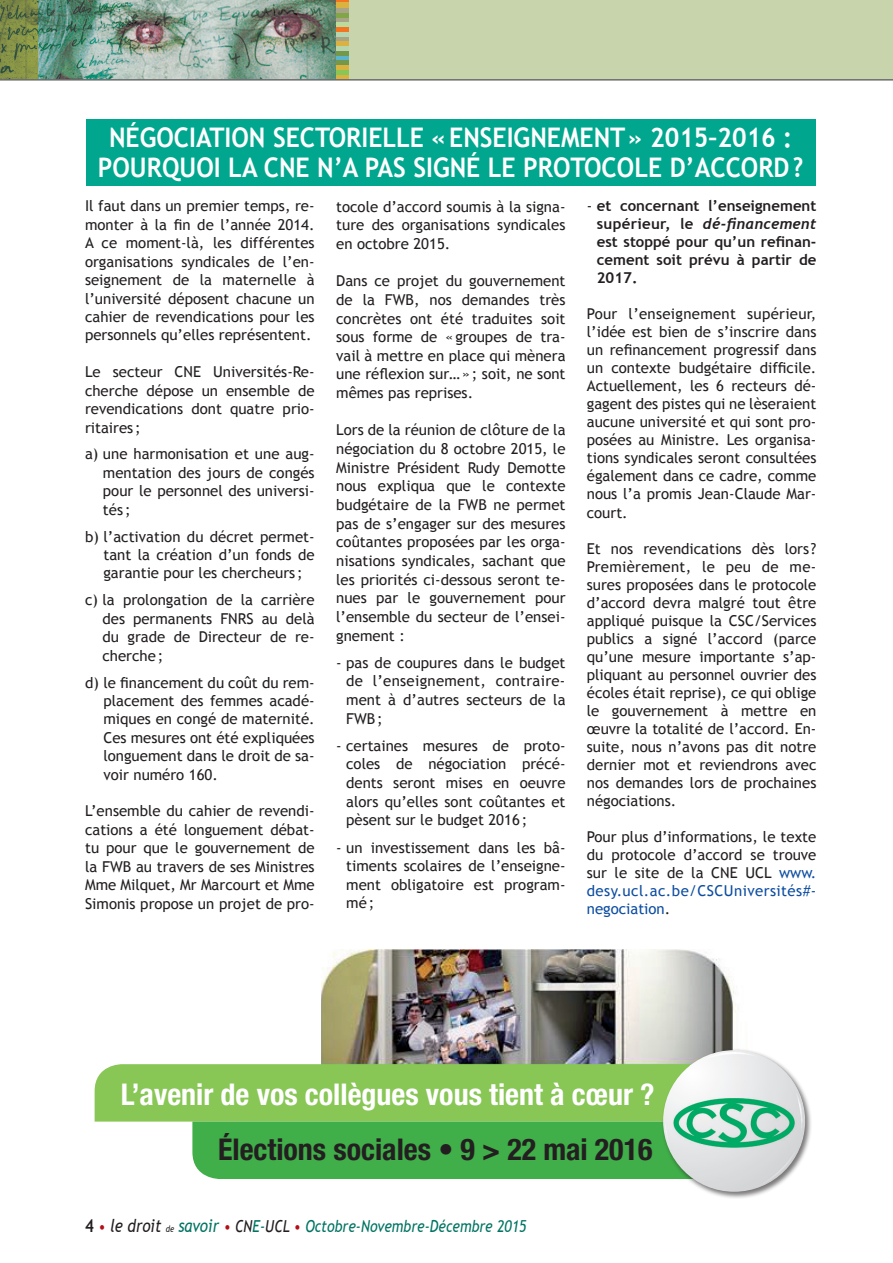
<style>
.page{position:relative;width:893px;height:1263px;background:#fff}
.page>*{position:absolute;margin:0;border:0;box-sizing:border-box;transform-origin:0 0}
.t1{font:700 condensed 30px "Helvetica Neue LT Std";color:#fff}
.t2{font:700 condensed 30px "Helvetica Neue LT Std";color:#231f20}
.t3{font:700 27px "Trebuchet MS";color:#fff;scale:.92 1}
.t4{font:italic 16.5px "Trebuchet MS";color:#007462;scale:.85 1}
.t5{font:15px/18.6px "Trebuchet MS";color:#231f20;text-align:justify}
.t6{font:700 15px/18px "Trebuchet MS";color:#231f20;text-align:justify}
.t7{font:italic 700 15px "Trebuchet";letter-spacing:.02em;color:#231f20}
.s1{font-weight:400}
.s2{font-family:"Trebuchet MS";font-style:normal}
.s3{color:#0d4da1}
.s4{font-weight:700;font-style:normal;font-size:17.85px;color:#231f20}
.s5{color:#b50e16}
.s6{font-size:17.85px;color:#231f20}
.s7{font-size:9px;color:#231f20}
.s8{font-size:17.85px}
.s9{color:#231f20}
</style>
<div class="page">
<div style="left:349px;top:0;width:544px;height:80px;background:#c8d4ac"></div>
<img style="left:0;top:0;width:336px;height:79px">
<div style="left:336px;top:0;width:13px;height:80px;background:#dab23f"></div>
<div style="left:336px;top:70px;width:13px;height:5px;background:#88c656"></div>
<div style="left:336px;top:60px;width:13px;height:5px;background:#74984b"></div>
<div style="left:336px;top:55px;width:13px;height:5px;background:#5bb4cb"></div>
<div style="left:336px;top:51px;width:13px;height:5px;background:#74984b"></div>
<div style="left:336px;top:46px;width:13px;height:5px;background:#b7d5ac"></div>
<div style="left:336px;top:36px;width:13px;height:5px;background:#a7a488"></div>
<hr style="left:336px;top:32px;width:13px;height:4px;background:#b7d5ac">
<div style="left:336px;top:27px;width:13px;height:5px;background:#f47521"></div>
<div style="left:336px;top:22px;width:13px;height:5px;background:#bbdb9d"></div>
<div style="left:336px;top:17px;width:13px;height:5px;background:#a7a488"></div>
<div style="left:336px;top:13px;width:13px;height:5px;background:#80a648"></div>
<div style="left:336px;top:8px;width:13px;height:5px;background:#a7a488"></div>
<svg style="left:336px;top:0;width:13px;height:2px"></svg>
<hr style="left:0;top:79px;width:893px;height:2px;background:#6c6d70">
<div style="left:86px;top:119px;width:730px;height:67px;background:#00a78e"></div>
<img style="left:321px;top:949px;width:415px;height:115px">
<svg style="left:95px;top:1064px;width:566px;height:115px;background:#75c160"></svg>
<div style="left:661px;top:1048px;width:152px;height:151px;background:#231f20;opacity:.6"></div>
<img style="left:663px;top:1050px;width:142px;height:142px;border-radius:71px">
<h2 class="t3" style="left:109px;top:121px;width:67px">Négociation</h2>
<h2 class="t3" style="left:273px;top:121px;width:16px">sectorielle</h2>
<h2 class="t3" style="left:432px;top:121px;width:29px">« ensei</h2>
<h2 class="t3" style="left:514px;top:121px;width:34px">gnement</h2>
<h2 class="t3" style="left:628px;top:121px;width:180px">» 2015–2016 :</h2>
<h2 class="t3" style="left:98px;top:151px;width:18px">pourquoi</h2>
<h2 class="t3" style="left:228px;top:151px;width:164px">la CNE n’a pas</h2>
<h2 class="t3" style="left:413px;top:151px;width:137px">signé le protocole</h2>
<h2 class="t3" style="left:670px;top:151px;width:43px">d’accord</h2>
<h2 class="t3" style="left:793px;top:151px;width:13px">?</h2>
<p class="t6" style="left:587px;top:197px;width:231px"><span class="s1">-</span> et concernant l’enseignement</p>
<p class="t7" style="left:597px;top:215px;width:221px"><span class="s2">supérieur, le</span> dé-financement</p>
<p class="t6" style="left:597px;top:233px;width:221px">est stoppé pour qu’un refinan&shy;cement soit prévu à partir de 2017.</p>
<p class="t5" style="left:587px;top:305px;width:231px;line-height:18px">Pour l’enseignement supérieur, l’idée est bien de s’inscrire dans un refinancement progressif dans un contexte budgétaire difficile.<br>Actuellement, les 6 recteurs dé&shy;gagent des pistes qui ne lèseraient aucune université et qui sont pro&shy;posées au Ministre. Les organisa&shy;tions syndicales seront consultées également dans ce cadre, comme nous l’a promis Jean-Claude Mar&shy;court.</p>
<p class="t5" style="left:587px;top:539px;width:231px;line-height:18px">Et nos revendications dès lors ?<br>Premièrement, le peu de me&shy;sures proposées dans le protocole d’accord devra malgré tout être appliqué puisque la CSC/Services publics a signé l’accord (parce qu’une mesure importante s’ap&shy;pliquant au personnel ouvrier des écoles était reprise), ce qui oblige le gouvernement à mettre en œuvre la totalité de l’accord. En&shy;suite, nous n’avons pas dit notre dernier mot et reviendrons avec nos demandes lors de prochaines négociations.</p>
<p class="t5" style="left:587px;top:827px;width:231px;line-height:18px">Pour plus d’informations, le texte du protocole d’accord se trouve sur le site de la CNE UCL <span class="s3">www. desy.ucl.ac.be/CSCUniversités#- negociation</span>.</p>
<p class="t5" style="left:336px;top:197px;width:231px">tocole d’accord soumis à la signa&shy;ture des organisations syndicales en octobre 2015.</p>
<p class="t5" style="left:336px;top:272px;width:231px">Dans ce projet du gouvernement de la FWB, nos demandes très concrètes ont été traduites soit sous forme de «groupes de tra&shy;vail à mettre en place qui mènera une réflexion sur…»; soit, ne sont mêmes pas reprises.</p>
<p class="t5" style="left:336px;top:421px;width:231px">Lors de la réunion de clôture de la négociation du 8 octobre 2015, le Ministre Président Rudy Demotte nous expliqua que le contexte budgétaire de la FWB ne permet pas de s’engager sur des mesures coûtantes proposées par les orga&shy;nisations syndicales, sachant que les priorités ci-dessous seront te&shy;nues par le gouvernement pour l’ensemble du secteur de l’ensei&shy;gnement :</p>
<p class="t5" style="left:346px;top:653px;width:221px;text-indent:-10px">- pas de coupures dans le budget de l’enseignement, contraire&shy;ment à d’autres secteurs de la FWB;</p>
<p class="t5" style="left:346px;top:736px;width:221px;text-indent:-10px">- certaines mesures de proto&shy;coles de négociation précé&shy;dents seront mises en oeuvre alors qu’elles sont coûtantes et pèsent sur le budget 2016 ;</p>
<p class="t5" style="left:346px;top:838px;width:221px;text-indent:-10px">- un investissement dans les bâ&shy;timents scolaires de l’enseigne&shy;ment obligatoire est program&shy;mé;</p>
<p class="t5" style="left:85px;top:197px;width:231px">Il faut dans un premier temps, re&shy;monter à la fin de l’année 2014.<br>A ce moment-là, les différentes organisations syndicales de l’en&shy;seignement de la maternelle à l’université déposent chacune un cahier de revendications pour les personnels qu’elles représentent.</p>
<p class="t5" style="left:85px;top:363px;width:231px">Le secteur CNE Universités-Re&shy;cherche dépose un ensemble de revendications dont quatre prio&shy;ritaires ;</p>
<p class="t5" style="left:103px;top:445px;width:213px;text-indent:-18px">a) une harmonisation et une aug&shy;mentation des jours de congés pour le personnel des universi&shy;tés ;</p>
<p class="t5" style="left:103px;top:527px;width:213px;text-indent:-18px">b) l’activation du décret permet&shy;tant la création d’un fonds de garantie pour les chercheurs ;</p>
<p class="t5" style="left:102px;top:591px;width:214px;text-indent:-17px">c) la prolongation de la carrière des permanents FNRS au delà du grade de Directeur de re&shy;cherche;</p>
<p class="t5" style="left:103px;top:673px;width:213px;text-indent:-18px">d) le financement du coût du rem&shy;placement des femmes acadé&shy;miques en congé de maternité.<br>Ces mesures ont été expliquées longuement dans le droit de sa&shy;voir numéro 160.</p>
<p class="t5" style="left:85px;top:802px;width:231px">L’ensemble du cahier de revendi&shy;cations a été longuement débat&shy;tu pour que le gouvernement de la FWB au travers de ses Ministres Mme Milquet, Mr Marcourt et Mme Simonis propose un projet de pro-</p>
<h1 class="t1" style="left:121px;top:1076px;width:535px">L’avenir de vos collègues vous tient à cœur ?</h1>
<h1 class="t2" style="left:218px;top:1131px;width:436px">Élections sociales • 9 &gt; 22 mai 2016</h1>
<p class="t4" style="left:85px;top:1216px;width:521px"><span class="s4">4</span> <span class="s5">•</span> <span class="s6">le droit</span> <span class="s7">de</span> <span class="s8">savoir</span> <span class="s5">•</span> <span class="s9">CN</span>E-<span class="s9">UCL</span> <span class="s5">•</span> Octobre-Novembre-Décembre 2015</p>
</div>
